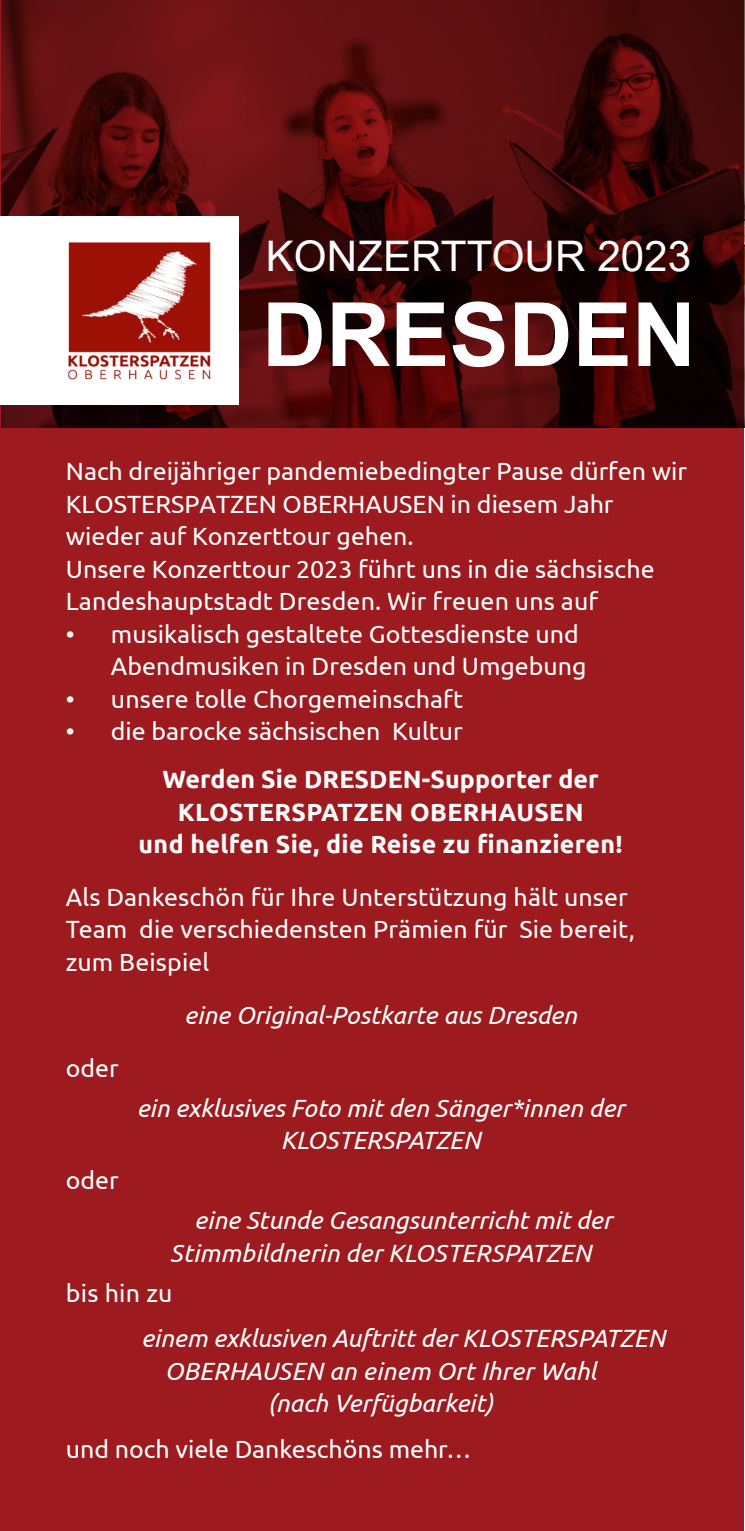
<style>
.page{position:relative;width:745px;height:1531px;background:#fff}
.page>*{position:absolute;margin:0;border:0;box-sizing:border-box;transform-origin:0 0}
.t1{font:700 88.75px "Arial";color:#fff}
.t2{font:42.25px "Arial";color:#fff}
.t3{font:25px/32.5px "Ubuntu";color:#fff}
.t4{font:italic 25px/32.5px "Ubuntu";color:#fff;text-align:center}
.t5{font:700 25px/32.5px "Ubuntu";letter-spacing:.015em;color:#fff;text-align:center}
</style>
<div class="page">
<div style="left:0;top:0;width:744px;height:1530px;background:#9d1b1f"></div>
<img style="left:1px;top:0;width:743px;height:428px">
<div style="left:0;top:217px;width:238px;height:188px;background:#fff"></div>
<img style="left:68px;top:242px;width:143px;height:138px">
<h2 class="t2" style="left:265px;top:241px;width:426px">KONZERTTOUR 2023</h2>
<h1 class="t1" style="left:262px;top:301px;width:435px">DRESDEN</h1>
<p class="t3" style="left:66px;top:456px;width:622px">Nach dreijähriger pandemiebedingter Pause dürfen wir KLOSTERSPATZEN OBERHAUSEN in diesem Jahr wieder auf Konzerttour gehen.<br>Unsere Konzerttour 2023 führt uns in die sächsische Landeshauptstadt Dresden. Wir freuen uns auf</p>
<p class="t3" style="left:111px;top:619px;width:477px;text-indent:-45px">• musikalisch gestaltete Gottesdienste und<br>Abendmusiken in Dresden und Umgebung</p>
<p class="t3" style="left:66px;top:684px;width:398px">• unsere tolle Chorgemeinschaft</p>
<p class="t3" style="left:66px;top:716px;width:398px">• die barocke sächsischen Kultur</p>
<p class="t5" style="left:138px;top:764px;width:485px">Werden Sie DRESDEN-Supporter der<br>KLOSTERSPATZEN OBERHAUSEN<br>und helfen Sie, die Reise zu finanzieren!</p>
<p class="t3" style="left:66px;top:882px;width:570px">Als Dankeschön für Ihre Unterstützung hält unser<br>Team die verschiedensten Prämien für Sie bereit, zum Beispiel</p>
<p class="t4" style="left:184px;top:1000px;width:394px">eine Original-Postkarte aus Dresden</p>
<p class="t3" style="left:66px;top:1053px;width:54px">oder</p>
<p class="t4" style="left:137px;top:1093px;width:489px">ein exklusives Foto mit den Sänger*innen der<br>KLOSTERSPATZEN</p>
<p class="t3" style="left:66px;top:1165px;width:54px">oder</p>
<p class="t4" style="left:170px;top:1205px;width:443px;text-align:left;text-indent:24px">eine Stunde Gesangsunterricht mit der<br>Stimmbildnerin der KLOSTERSPATZEN</p>
<p class="t3" style="left:66px;top:1278px;width:108px">bis hin zu</p>
<p class="t4" style="left:141px;top:1323px;width:525px">einem exklusiven Auftritt der KLOSTERSPATZEN</p>
<p class="t4" style="left:165px;top:1356px;width:433px">OBERHAUSEN an einem Ort Ihrer Wahl</p>
<p class="t4" style="left:268px;top:1388px;width:227px">(nach Verfügbarkeit)</p>
<p class="t3" style="left:66px;top:1434px;width:407px">und noch viele Dankeschöns mehr…</p>
</div>
